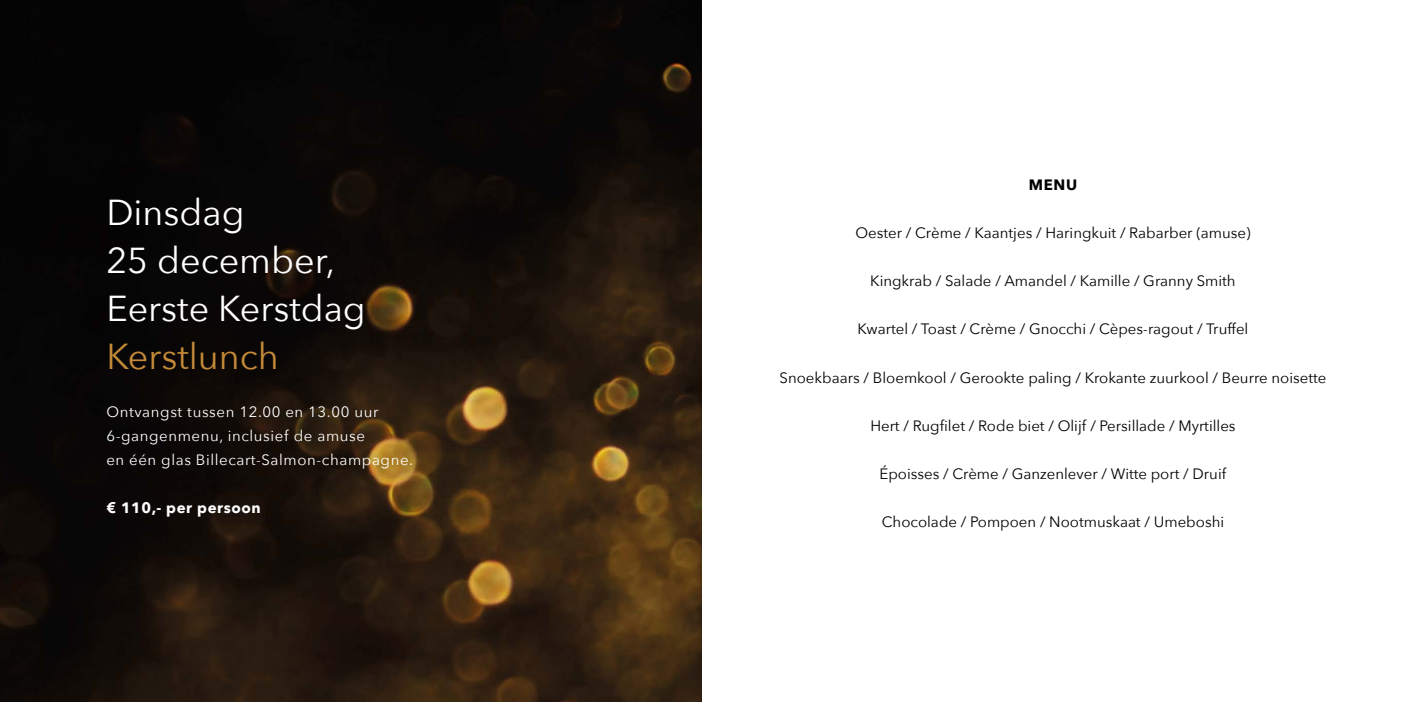
<style>
.page{position:relative;width:1404px;height:702px;background:#fff}
.page>*{position:absolute;margin:0;border:0;box-sizing:border-box;transform-origin:0 0}
.t1{font:36px/48px "Avenir Next";color:#fff}
.t2{font:36px "Avenir Next";color:#c48a38}
.t3{font:15px "Avenir Next";color:#000}
.t4{font:15px/24px "Avenir Next";letter-spacing:.04em;color:#fff}
.t5{font:700 15px "Avenir Next";letter-spacing:.04em;color:#fff}
.t6{font:700 15px "Avenir Next";color:#000}
</style>
<div class="page">
<img style="left:0;top:0;width:702px;height:702px">
<h1 class="t1" style="left:106px;top:187px;width:261px">Dinsdag<br>25 december,<br>Eerste Kerstdag</h1>
<h1 class="t2" style="left:106px;top:326px;width:174px">Kerstlunch</h1>
<p class="t4" style="left:106px;top:399px;width:308px">Ontvangst tussen 12.00 en 13.00 uur<br>6-gangenmenu, inclusief de amuse<br>en één glas Billecart-Salmon-champagne.</p>
<p class="t5" style="left:106px;top:495px;width:156px">€ 110,- per persoon</p>
<p class="t6" style="left:1028px;top:172px;width:50px">MENU</p>
<p class="t3" style="left:855px;top:220px;width:397px">Oester / Crème / Kaantjes / Haringkuit / Rabarber (amuse)</p>
<p class="t3" style="left:870px;top:268px;width:367px">Kingkrab / Salade / Amandel / Kamille / Granny Smith</p>
<p class="t3" style="left:857px;top:316px;width:392px">Kwartel / Toast / Crème / Gnocchi / Cèpes-ragout / Truffel</p>
<p class="t3" style="left:779px;top:364px;width:548px">Snoekbaars / Bloemkool / Gerookte paling / Krokante zuurkool / Beurre noisette</p>
<p class="t3" style="left:870px;top:412px;width:367px">Hert / Rugfilet / Rode biet / Olijf / Persillade / Myrtilles</p>
<p class="t3" style="left:879px;top:460px;width:348px">Époisses / Crème / Ganzenlever / Witte port / Druif</p>
<p class="t3" style="left:881px;top:508px;width:344px">Chocolade / Pompoen / Nootmuskaat / Umeboshi</p>
</div>
